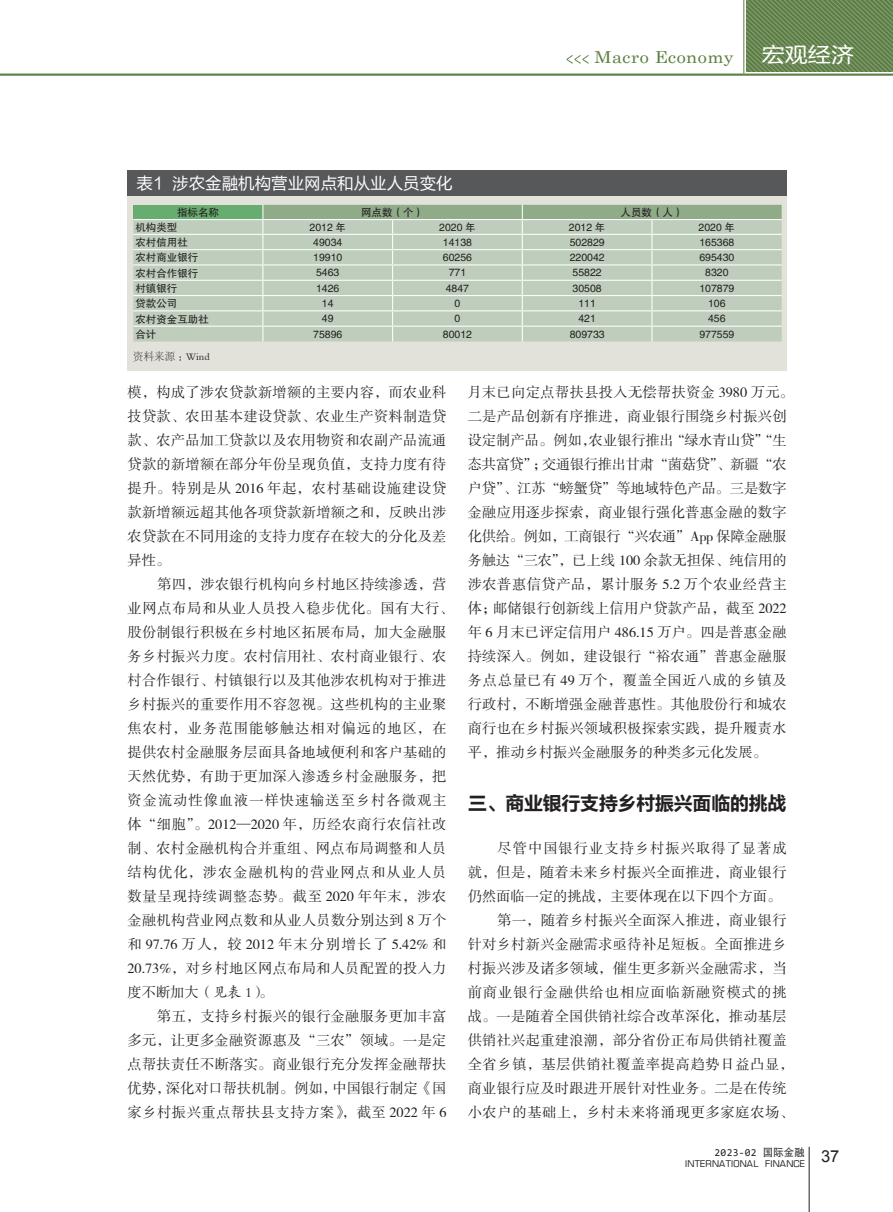
<style>
.page{position:relative;width:893px;height:1212px;background:#fff}
.page>*{position:absolute;margin:0;border:0;box-sizing:border-box;transform-origin:0 0}
.t1{font:21px "FZLTHJW GB1 0";color:#fff;scale:1.1 1}
.t2{font:19.5px "FZLTCHK GBK1 0";letter-spacing:-.04em;color:#231f20}
.t3{font:16.5px "FZLTHK GBK1 0";color:#fff}
.t4{font:16.5px "Century Schoolbook";letter-spacing:.025em;color:#5b7f40;scale:1.1 1}
.t5{font:14.25px/24px "FZSSJW GB1 0";letter-spacing:.02em;color:#231f20;text-align:justify}
.t6{font:14.25px "FZSSJW GB1 0";letter-spacing:.045em;color:#231f20}
.t7{font:14.25px "FZSSJW GB1 0";letter-spacing:.07em;color:#231f20}
.t8{font:14.25px "FZSSJW GB1 0";color:#231f20}
.t9{font:10.5px "FZHTJW GB1 0";color:#231f20}
.t10{font:10.5px "Consolas";letter-spacing:.025em;color:#231f20}
.t11{font:10.5px "FZSYJW GB1 0";color:#231f20}
.t12{font:9px "Eurostile";letter-spacing:.025em;color:#231f20}
.s1{font-family:"FZKTJW GB1 0"}
.s2{font-family:"DFP Hei W5 GB"}
</style>
<div class="page">
<svg style="left:747px;top:0;width:146px;height:72px;background:#698853"></svg>
<svg style="left:567px;top:55px;width:22px;height:9px"></svg>
<hr style="left:0;top:74px;width:893px;height:2px;background:#5b7f40">
<hr style="left:743px;top:0;width:1px;height:73px;background:#5b7f40">
<hr style="left:809px;top:1147px;width:1px;height:65px;background:#231f20">
<div style="left:128px;top:193px;width:659px;height:178px;background:#e2e1da"></div>
<div style="left:128px;top:170px;width:659px;height:26px;background:#57585a"></div>
<svg style="left:133px;top:205px;width:649px;height:136px;background:#bbccb8"></svg>
<hr style="left:522px;top:219px;width:130px;height:1px;background:#fff">
<hr style="left:652px;top:219px;width:130px;height:1px;background:#fff">
<hr style="left:133px;top:280px;width:130px;height:1px;background:#fff">
<hr style="left:263px;top:280px;width:130px;height:1px;background:#fff">
<hr style="left:393px;top:280px;width:129px;height:1px;background:#fff">
<hr style="left:522px;top:280px;width:130px;height:1px;background:#fff">
<hr style="left:652px;top:280px;width:130px;height:1px;background:#fff">
<hr style="left:133px;top:295px;width:130px;height:1px;background:#fff">
<hr style="left:263px;top:295px;width:130px;height:1px;background:#fff">
<hr style="left:393px;top:295px;width:129px;height:1px;background:#fff">
<hr style="left:522px;top:295px;width:130px;height:1px;background:#fff">
<hr style="left:652px;top:295px;width:130px;height:1px;background:#fff">
<hr style="left:133px;top:310px;width:130px;height:1px;background:#fff">
<hr style="left:263px;top:310px;width:130px;height:1px;background:#fff">
<hr style="left:393px;top:310px;width:129px;height:1px;background:#fff">
<hr style="left:522px;top:310px;width:130px;height:1px;background:#fff">
<hr style="left:652px;top:310px;width:130px;height:1px;background:#fff">
<hr style="left:133px;top:326px;width:130px;height:1px;background:#fff">
<hr style="left:263px;top:326px;width:130px;height:1px;background:#fff">
<hr style="left:393px;top:326px;width:129px;height:1px;background:#fff">
<hr style="left:522px;top:326px;width:130px;height:1px;background:#fff">
<hr style="left:652px;top:326px;width:130px;height:1px;background:#fff">
<p class="t4" style="left:594px;top:43px;width:128px">Macro Economy</p>
<h1 class="t1" style="left:762px;top:44px;width:85px">宏观经济</h1>
<p class="t3" style="left:137px;top:174px;width:318px">表1 涉农金融机构营业网点和从业人员变化</p>
<p class="t9" style="left:177px;top:207px;width:44px">指标名称</p>
<p class="t9" style="left:361px;top:207px;width:64px">网点数（个）</p>
<p class="t9" style="left:620px;top:207px;width:64px">人员数（人）</p>
<p class="t9" style="left:135px;top:221px;width:43px">机构类型</p>
<p class="t9" style="left:310px;top:221px;width:38px">2012 年</p>
<p class="t9" style="left:439px;top:221px;width:38px">2020 年</p>
<p class="t9" style="left:569px;top:221px;width:38px">2012 年</p>
<p class="t9" style="left:699px;top:221px;width:38px">2020 年</p>
<p class="t9" style="left:135px;top:237px;width:54px">农村信用社</p>
<p class="t9" style="left:313px;top:236px;width:31px">49034</p>
<p class="t9" style="left:443px;top:236px;width:31px">14138</p>
<p class="t9" style="left:570px;top:236px;width:36px">502829</p>
<p class="t9" style="left:699px;top:236px;width:36px">165368</p>
<p class="t9" style="left:135px;top:252px;width:65px">农村商业银行</p>
<p class="t9" style="left:313px;top:252px;width:31px">19910</p>
<p class="t9" style="left:443px;top:252px;width:31px">60256</p>
<p class="t9" style="left:570px;top:252px;width:36px">220042</p>
<p class="t9" style="left:699px;top:252px;width:36px">695430</p>
<p class="t9" style="left:135px;top:267px;width:65px">农村合作银行</p>
<p class="t9" style="left:316px;top:267px;width:25px">5463</p>
<p class="t9" style="left:449px;top:267px;width:19px">771</p>
<p class="t9" style="left:573px;top:267px;width:31px">55822</p>
<p class="t9" style="left:705px;top:267px;width:25px">8320</p>
<p class="t9" style="left:135px;top:283px;width:43px">村镇银行</p>
<p class="t9" style="left:316px;top:282px;width:25px">1426</p>
<p class="t9" style="left:446px;top:282px;width:25px">4847</p>
<p class="t9" style="left:573px;top:282px;width:31px">30508</p>
<p class="t9" style="left:699px;top:282px;width:36px">107879</p>
<p class="t9" style="left:135px;top:298px;width:43px">贷款公司</p>
<p class="t9" style="left:322px;top:298px;width:13px">14</p>
<p class="t9" style="left:455px;top:298px;width:7px">0</p>
<p class="t9" style="left:578px;top:298px;width:19px">111</p>
<p class="t9" style="left:708px;top:298px;width:19px">106</p>
<p class="t9" style="left:135px;top:313px;width:75px">农村资金互助社</p>
<p class="t9" style="left:322px;top:313px;width:13px">49</p>
<p class="t9" style="left:455px;top:313px;width:7px">0</p>
<p class="t9" style="left:578px;top:313px;width:19px">421</p>
<p class="t9" style="left:708px;top:313px;width:19px">456</p>
<p class="t9" style="left:135px;top:328px;width:22px">合计</p>
<p class="t9" style="left:313px;top:328px;width:31px">75896</p>
<p class="t9" style="left:443px;top:328px;width:31px">80012</p>
<p class="t9" style="left:570px;top:328px;width:36px">809733</p>
<p class="t9" style="left:699px;top:328px;width:36px">977559</p>
<p class="t11" style="left:133px;top:351px;width:78px">资料来源：Wind</p>
<p class="t5" style="left:128px;top:381px;width:320px">模，构成了涉农贷款新增额的主要内容，而农业科技贷款、农田基本建设贷款、农业生产资料制造贷款、农产品加工贷款以及农用物资和农副产品流通贷款的新增额在部分年份呈现负值，支持力度有待提升。特别是从 2016 年起，农村基础设施建设贷款新增额远超其他各项贷款新增额之和，反映出涉农贷款在不同用途的支持力度存在较大的分化及差异性。</p>
<p class="t5" style="left:128px;top:573px;width:327px;text-align:left;text-indent:30px">第四，涉农银行机构向乡村地区持续渗透，营业网点布局和从业人员投入稳步优化。国有大行、股份制银行积极在乡村地区拓展布局，加大金融服务乡村振兴力度。农村信用社、农村商业银行、农村合作银行、村镇银行以及其他涉农机构对于推进乡村振兴的重要作用不容忽视。这些机构的主业聚焦农村，业务范围能够触达相对偏远的地区，在提供农村金融服务层面具备地域便利和客户基础的天然优势，有助于更加深入渗透乡村金融服务，把资金流动性像血液一样快速输送至乡村各微观主体“细胞”。2012—2020 年，历经农商行农信社改制、农村金融机构合并重组、网点布局调整和人员结构优化，涉农金融机构的营业网点和从业人员数量呈现持续调整态势。截至 2020 年年末，涉农金融机构营业网点数和从业人员数分别达到 8 万个和 97.76 万人，较 2012 年末分别增长了 5.42% 和<br>20.73%，对乡村地区网点布局和人员配置的投入力度不断加大<span class="s1">（见表 1）</span>。</p>
<p class="t5" style="left:128px;top:1005px;width:320px;text-indent:30px">第五，支持乡村振兴的银行金融服务更加丰富多元，让更多金融资源惠及“三农”领域。一是定点帮扶责任不断落实。商业银行充分发挥金融帮扶优势，深化对口帮扶机制。例如，中国银行制定《国家乡村振兴重点帮扶县支持方案》，截至 2022 年 6</p>
<p class="t5" style="left:468px;top:381px;width:328px;text-align:left">月末已向定点帮扶县投入无偿帮扶资金 3980 万元。二是产品创新有序推进，商业银行围绕乡村振兴创设定制产品。例如，农业银行推出“绿水青山贷”“生态共富贷”；交通银行推出甘肃“菌菇贷”、新疆“农户贷”、江苏“螃蟹贷”等地域特色产品。三是数字金融应用逐步探索，商业银行强化普惠金融的数字化供给。例如，工商银行“兴农通”App 保障金融服务触达“三农”，已上线 100 余款无担保、纯信用的涉农普惠信贷产品，累计服务 5.2 万个农业经营主体；邮储银行创新线上信用户贷款产品，截至 2022年 6 月末已评定信用户 486.15 万户。四是普惠金融持续深入。例如，建设银行“裕农通”普惠金融服务点总量已有 49 万个，覆盖全国近八成的乡镇及行政村，不断增强金融普惠性。其他股份行和城农商行也在乡村振兴领域积极探索实践，提升履责水平，推动乡村振兴金融服务的种类多元化发展。</p>
<h2 class="t2" style="left:468px;top:792px;width:320px">三、商业银行支持乡村振兴面临的挑战</h2>
<p class="t7" style="left:497px;top:841px;width:291px">尽管中国银行业支持乡村振兴取得了显著成</p>
<p class="t5" style="left:468px;top:861px;width:320px">就，但是，随着未来乡村振兴全面推进，商业银行</p>
<p class="t8" style="left:468px;top:889px;width:315px">仍然面临一定的挑战，主要体现在以下四个方面。</p>
<p class="t5" style="left:497px;top:909px;width:291px">第一，随着乡村振兴全面深入推进，商业银行</p>
<p class="t5" style="left:468px;top:933px;width:320px">针对乡村新兴金融需求亟待补足短板。全面推进乡</p>
<p class="t5" style="left:468px;top:957px;width:320px">村振兴涉及诸多领域，催生更多新兴金融需求，当</p>
<p class="t7" style="left:468px;top:985px;width:320px">前商业银行金融供给也相应面临新融资模式的挑</p>
<p class="t5" style="left:468px;top:1005px;width:320px">战。一是随着全国供销社综合改革深化，推动基层</p>
<p class="t5" style="left:468px;top:1029px;width:320px">供销社兴起重建浪潮，部分省份正布局供销社覆盖</p>
<p class="t6" style="left:468px;top:1057px;width:327px">全省乡镇，基层供销社覆盖率提高趋势日益凸显，</p>
<p class="t5" style="left:468px;top:1077px;width:320px">商业银行应及时跟进开展针对性业务。二是在传统</p>
<p class="t6" style="left:468px;top:1105px;width:327px">小农户的基础上，乡村未来将涌现更多家庭农场、</p>
<p class="t10" style="left:715px;top:1145px;width:92px">2023-02 <span class="s2">国际金融</span></p>
<p class="t12" style="left:685px;top:1158px;width:156px">INTERNATIONAL FINANCE <sup>37</sup></p>
</div>
